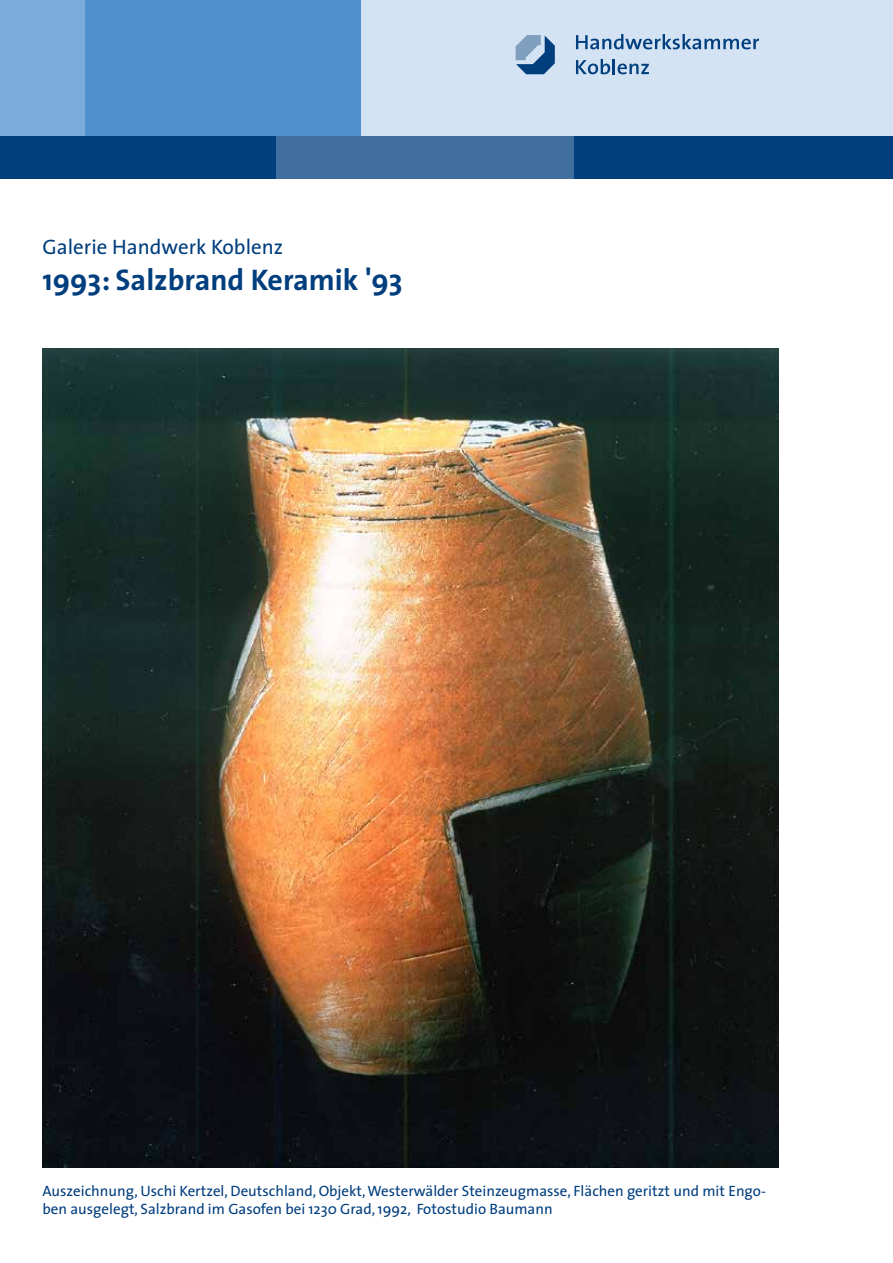
<style>
.page{position:relative;width:893px;height:1263px;background:#fff}
.page>*{position:absolute;margin:0;border:0;box-sizing:border-box;transform-origin:0 0}
.t1{font:700 30px "The Sans";color:#003e7e}
.t2{font:21px "The Sans";color:#003e7e}
.t3{font:15px/18px "The Sans";color:#003e7e}
</style>
<div class="page">
<div style="left:0;top:0;width:85px;height:136px;background:#7cacda"></div>
<div style="left:85px;top:0;width:340px;height:136px;background:#5091cd"></div>
<div style="left:574px;top:136px;width:319px;height:43px;background:#003e7e"></div>
<div style="left:0;top:136px;width:276px;height:43px;background:#003e7e"></div>
<div style="left:276px;top:136px;width:298px;height:43px;background:#406e9e"></div>
<div style="left:361px;top:0;width:532px;height:136px;background:#d3e3f3"></div>
<svg style="left:576px;top:34px;width:183px;height:15px"></svg>
<svg style="left:576px;top:59px;width:73px;height:15px"></svg>
<svg style="left:516px;top:35px;width:39px;height:39px"></svg>
<img style="left:43px;top:349px;width:735px;height:818px">
<h2 class="t2" style="left:43px;top:233px;width:242px">Galerie Handwerk Koblenz</h2>
<h1 class="t1" style="left:43px;top:261px;width:362px">1993: Salzbrand Keramik '93</h1>
<p class="t3" style="left:43px;top:1182px;width:725px">Auszeichnung, Uschi Kertzel, Deutschland, Objekt, Westerwälder Steinzeugmasse, Flächen geritzt und mit Engo&shy;ben ausgelegt, Salzbrand im Gasofen bei 1230 Grad, 1992, Fotostudio Baumann</p>
</div>
